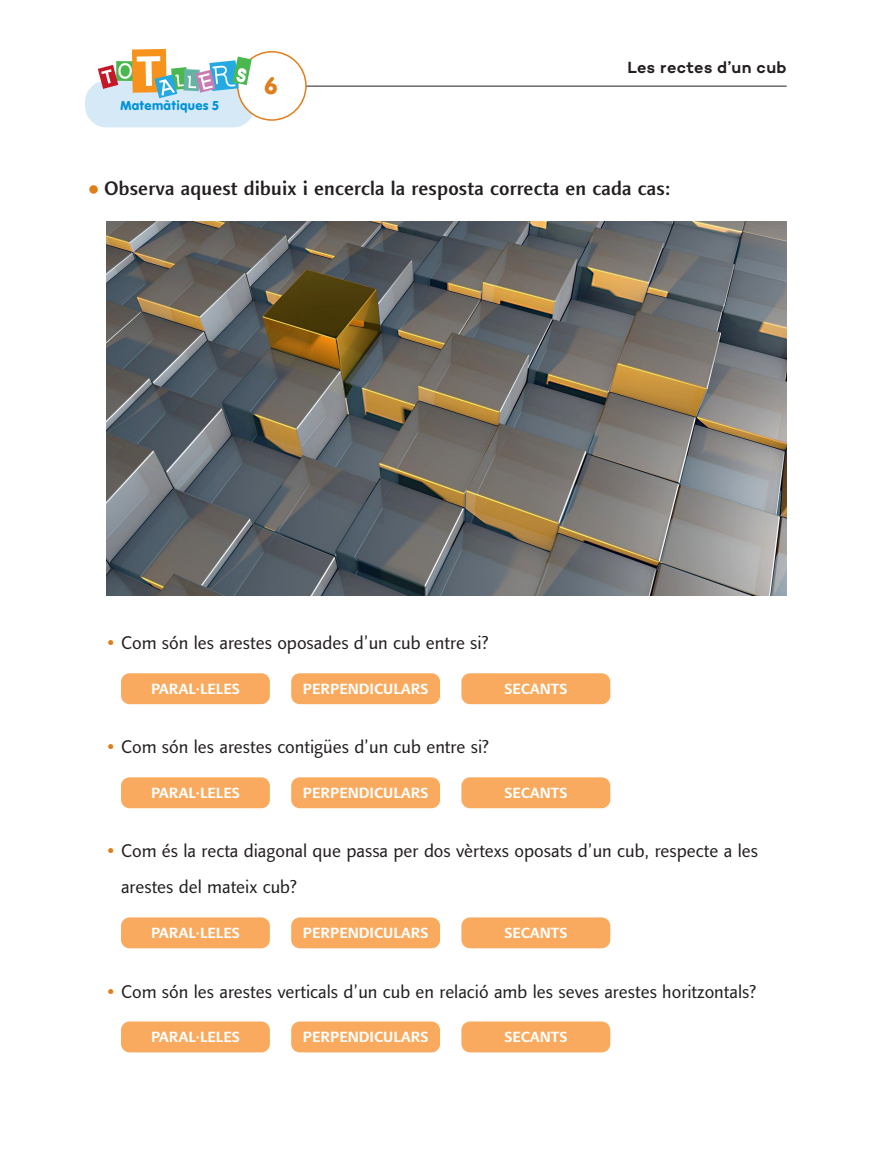
<style>
.page{position:relative;width:893px;height:1153px;background:#fff}
.page>*{position:absolute;margin:0;border:0;box-sizing:border-box;transform-origin:0 0}
.t1{font:25.05px "Vag";color:#df7e1a}
.AD-Ordre{font:500 19.8px "Linotype Finnegan";letter-spacing:.01em;color:#231f20}
.AD-text_espai_trebal{font:18.75px/36px "Linotype Finnegan";color:#231f20}
.AD_títol{font:600 16.5px "Campton";letter-spacing:.02em;color:#231f20}
.ITS-Taula_text_1{font:700 15px "Linotype Finnegan";color:#fff}
.t2{font:13.5px "Vag";letter-spacing:.02em;color:#0093d7}
.s1{color:#df7e1a}
</style>
<div class="page">
<hr style="left:265px;top:86px;width:522px;height:1px;background:#231f20">
<div style="left:85px;top:81px;width:170px;height:46px;background:#d6e9f7;border-radius:21px"></div>
<div style="left:238px;top:52px;width:68px;height:68px;background:#fff;border-radius:50%"></div>
<div style="left:237px;top:51px;width:70px;height:70px;border:2px solid #df7e1a;border-radius:50%"></div>
<svg style="left:98px;top:49px;width:154px;height:49px"></svg>
<div style="left:89px;top:185px;width:9px;height:9px;background:#df7e1a;border-radius:50%"></div>
<div style="left:121px;top:673px;width:149px;height:31px;background:#f9aa5e;border-radius:9px"></div>
<div style="left:291px;top:673px;width:149px;height:31px;background:#f9aa5e;border-radius:9px"></div>
<div style="left:461px;top:673px;width:149px;height:31px;background:#f9aa5e;border-radius:9px"></div>
<div style="left:121px;top:777px;width:149px;height:31px;background:#f9aa5e;border-radius:9px"></div>
<div style="left:291px;top:777px;width:149px;height:31px;background:#f9aa5e;border-radius:9px"></div>
<div style="left:461px;top:777px;width:149px;height:31px;background:#f9aa5e;border-radius:9px"></div>
<div style="left:121px;top:917px;width:149px;height:31px;background:#f9aa5e;border-radius:9px"></div>
<div style="left:291px;top:917px;width:149px;height:31px;background:#f9aa5e;border-radius:9px"></div>
<div style="left:461px;top:917px;width:149px;height:31px;background:#f9aa5e;border-radius:9px"></div>
<div style="left:121px;top:1021px;width:149px;height:31px;background:#f9aa5e;border-radius:9px"></div>
<div style="left:291px;top:1021px;width:149px;height:31px;background:#f9aa5e;border-radius:9px"></div>
<div style="left:461px;top:1021px;width:149px;height:31px;background:#f9aa5e;border-radius:9px"></div>
<img style="left:106px;top:221px;width:681px;height:375px">
<p class="t2" style="left:120px;top:96px;width:100px">Matemàtiques 5</p>
<p class="t1" style="left:264px;top:69px;width:15px">6</p>
<p class="AD_títol" style="left:627px;top:57px;width:161px">Les rectes d’un cub</p>
<p class="AD-Ordre" style="left:104px;top:177px;width:568px">Observa aquest dibuix i encercla la resposta correcta en cada cas:</p>
<p class="AD-text_espai_trebal" style="left:106px;top:625px;width:384px"><span class="s1">•</span> Com són les arestes oposades d’un cub entre si?</p>
<p class="ITS-Taula_text_1" style="left:151px;top:680px;width:90px">PARAL·LELES</p>
<p class="ITS-Taula_text_1" style="left:303px;top:680px;width:127px">PERPENDICULARS</p>
<p class="ITS-Taula_text_1" style="left:504px;top:680px;width:64px">SECANTS</p>
<p class="AD-text_espai_trebal" style="left:106px;top:729px;width:384px"><span class="s1">•</span> Com són les arestes contigües d’un cub entre si?</p>
<p class="ITS-Taula_text_1" style="left:151px;top:784px;width:90px">PARAL·LELES</p>
<p class="ITS-Taula_text_1" style="left:303px;top:784px;width:127px">PERPENDICULARS</p>
<p class="ITS-Taula_text_1" style="left:504px;top:784px;width:64px">SECANTS</p>
<p class="AD-text_espai_trebal" style="left:121px;top:833px;width:639px;text-indent:-15px"><span class="s1">•</span> Com és la recta diagonal que passa per dos vèrtexs oposats d’un cub, respecte a les arestes del mateix cub?</p>
<p class="ITS-Taula_text_1" style="left:151px;top:924px;width:90px">PARAL·LELES</p>
<p class="ITS-Taula_text_1" style="left:303px;top:924px;width:127px">PERPENDICULARS</p>
<p class="ITS-Taula_text_1" style="left:504px;top:924px;width:64px">SECANTS</p>
<p class="AD-text_espai_trebal" style="left:106px;top:973px;width:651px"><span class="s1">•</span> Com són les arestes verticals d’un cub en relació amb les seves arestes horitzontals?</p>
<p class="ITS-Taula_text_1" style="left:151px;top:1028px;width:90px">PARAL·LELES</p>
<p class="ITS-Taula_text_1" style="left:303px;top:1028px;width:127px">PERPENDICULARS</p>
<p class="ITS-Taula_text_1" style="left:504px;top:1028px;width:64px">SECANTS</p>
</div>
